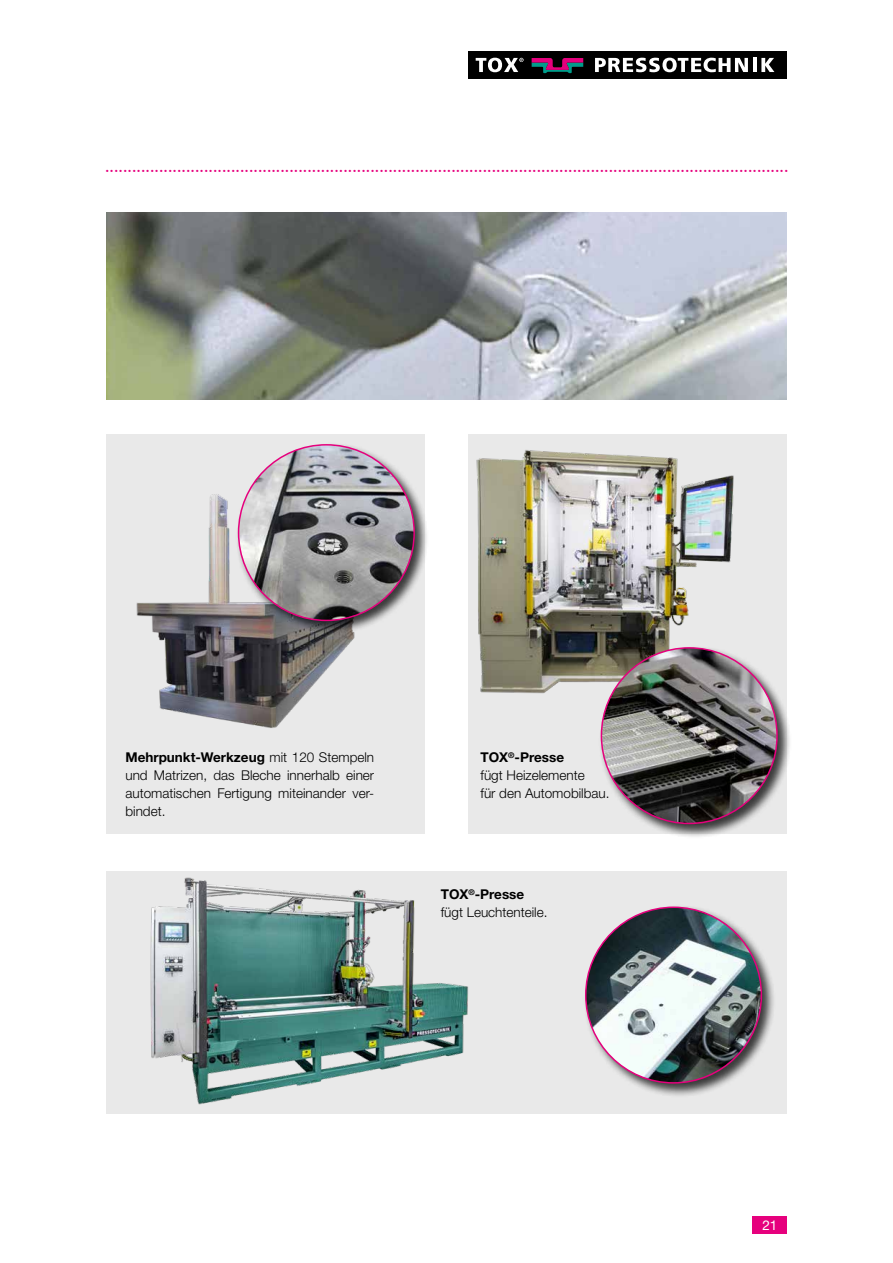
<style>
.page{position:relative;width:893px;height:1263px;background:#fff}
.page>*{position:absolute;margin:0;border:0;box-sizing:border-box;transform-origin:0 0}
.t1{font:20.25px "Times New Roman";color:#e6007d}
.t2{font:300 13.5px/18px "Helvetica Neue LT Std";color:#000}
.t3{font:13.5px "Helvetica Neue LT Pro";color:#fff}
.s1{font-weight:700}
</style>
<div class="page">
<div style="left:468px;top:51px;width:319px;height:28px;background:#000"></div>
<svg style="left:476px;top:58px;width:48px;height:14px"></svg>
<svg style="left:595px;top:58px;width:153px;height:14px"></svg>
<hr style="left:753px;top:58px;width:3px;height:14px;background:#fff">
<svg style="left:761px;top:58px;width:13px;height:14px"></svg>
<svg style="left:532px;top:58px;width:51px;height:15px"></svg>
<div style="left:753px;top:1216px;width:34px;height:17px;background:#e6007d"></div>
<img style="left:106px;top:213px;width:681px;height:187px">
<div style="left:468px;top:434px;width:319px;height:399px;background:#e9e9e9"></div>
<img style="left:476px;top:450px;width:258px;height:244px">
<div style="left:598px;top:645px;width:194px;height:193px;background:#000;opacity:.75"></div>
<img style="left:601px;top:648px;width:176px;height:175px;border-radius:88px">
<div style="left:106px;top:872px;width:681px;height:242px;background:#e9e9e9"></div>
<div style="left:106px;top:434px;width:319px;height:399px;background:#e9e9e9"></div>
<img style="left:136px;top:494px;width:219px;height:234px">
<div style="left:236px;top:442px;width:193px;height:193px;background:#000;opacity:.75"></div>
<img style="left:239px;top:445px;width:175px;height:175px;border-radius:88px">
<img style="left:141px;top:871px;width:336px;height:234px">
<div style="left:583px;top:904px;width:193px;height:194px;background:#000;opacity:.75"></div>
<img style="left:586px;top:907px;width:175px;height:176px;border-radius:88px">
<h1 class="t1" style="left:105px;top:151px;width:685px">........................................................................................................................................................</h1>
<p class="t2" style="left:125px;top:748px;width:250px;text-align:justify"><span class="s1">Mehrpunkt-Werkzeug</span> mit 120 Stempeln und Matrizen, das Bleche innerhalb einer automatischen Fertigung miteinander ver&shy;bindet.</p>
<p class="t2" style="left:480px;top:748px;width:131px"><span class="s1">TOX</span><sup>®</sup><span class="s1">-Presse<br></span>fügt Heizelemente<br>für den Automobilbau.</p>
<p class="t2" style="left:441px;top:885px;width:108px"><span class="s1">TOX</span><sup>®</sup><span class="s1">-Presse </span>fügt Leuchtenteile.</p>
<p class="t3" style="left:762px;top:1217px;width:17px">21</p>
</div>
